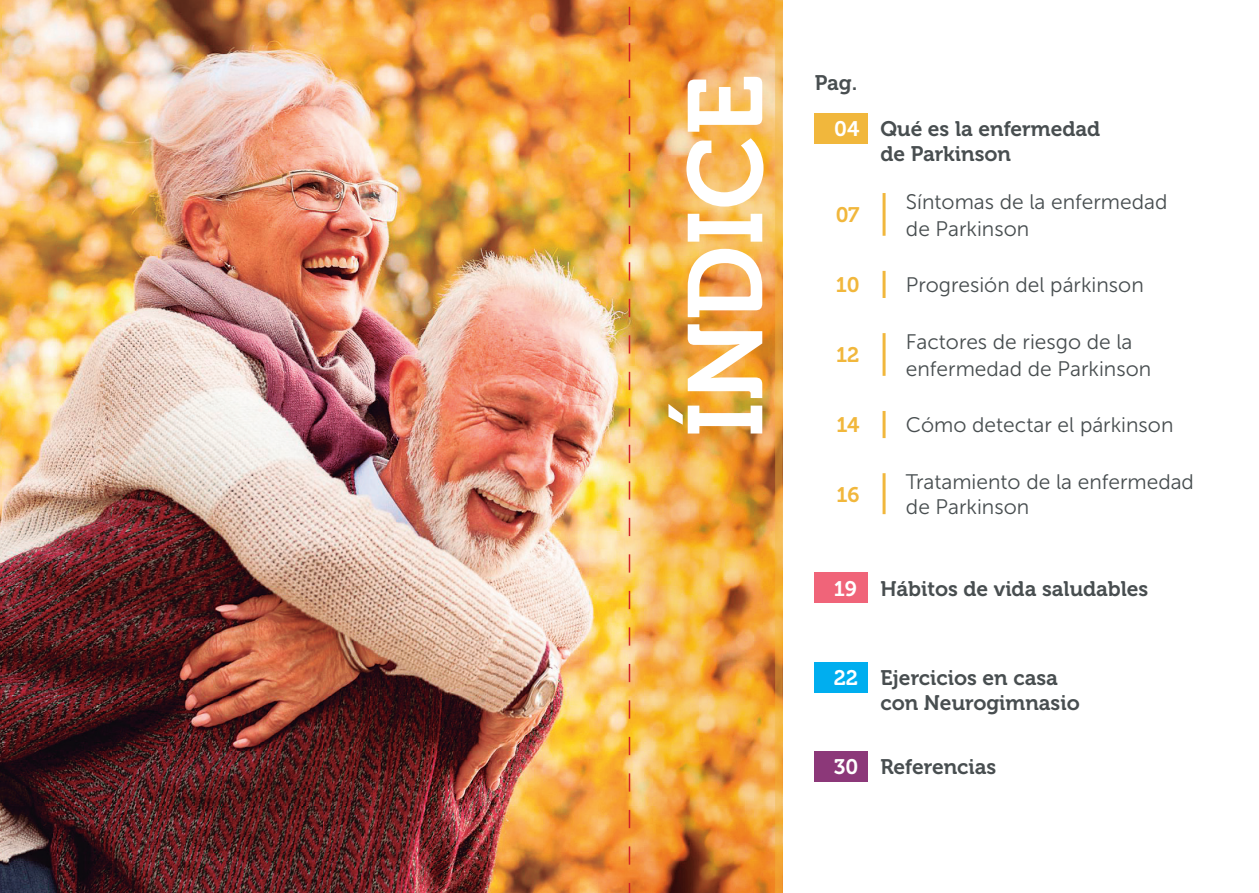
<style>
.page{position:relative;width:1259px;height:893px;background:#fff}
.page>*{position:absolute;margin:0;border:0;box-sizing:border-box;transform-origin:0 0}
.t1{font:105px "Museo 700";color:#fff}
.t2{font:21px/27px "Museo Sans 300";color:#484e50}
.t3{font:21px/25.2px "Museo 700";color:#484e50}
.t4{font:21px "Museo 700";letter-spacing:-.015em;color:#f1b73c}
.t5{font:21px "Museo 700";color:#fff}
</style>
<div class="page">
<img style="left:0;top:0;width:456px;height:893px">
<img style="left:456px;top:0;width:319px;height:893px">
<div style="left:814px;top:113px;width:53px;height:31px;background:#f1b73c"></div>
<div style="left:814px;top:572px;width:53px;height:31px;background:#f06479"></div>
<div style="left:814px;top:662px;width:53px;height:30px;background:#00aeef"></div>
<div style="left:814px;top:751px;width:53px;height:31px;background:#8c3879"></div>
<hr style="left:882px;top:193px;width:3px;height:43px;background:#f1b73c">
<hr style="left:882px;top:271px;width:3px;height:27px;background:#f1b73c">
<hr style="left:882px;top:411px;width:3px;height:27px;background:#f1b73c">
<hr style="left:882px;top:333px;width:3px;height:43px;background:#f1b73c">
<hr style="left:882px;top:473px;width:3px;height:41px;background:#f1b73c">
<svg style="left:775px;top:0;width:7px;height:893px;background:#ecaa43"></svg>
<svg style="left:629px;top:0;width:1px;height:893px"></svg>
<p class="t1" style="left:667px;top:437px;width:364px;rotate:-90deg">ÍNDICE</p>
<p class="t3" style="left:815px;top:71px;width:44px">Pag.</p>
<p class="t5" style="left:834px;top:117px;width:27px">04</p>
<p class="t3" style="left:880px;top:116px;width:221px">Qué es la enfermedad de Parkinson</p>
<p class="t2" style="left:906px;top:188px;width:263px">Síntomas de la enfermedad de Parkinson</p>
<p class="t4" style="left:836px;top:203px;width:25px">07</p>
<p class="t4" style="left:836px;top:273px;width:25px">10</p>
<p class="t2" style="left:906px;top:272px;width:239px">Progresión del párkinson</p>
<p class="t2" style="left:906px;top:328px;width:247px">Factores de riesgo de la enfermedad de Parkinson</p>
<p class="t4" style="left:836px;top:343px;width:25px">12</p>
<p class="t4" style="left:836px;top:413px;width:25px">14</p>
<p class="t2" style="left:906px;top:412px;width:269px">Cómo detectar el párkinson</p>
<p class="t4" style="left:836px;top:483px;width:24px">16</p>
<p class="t2" style="left:906px;top:469px;width:289px;line-height:25.2px">Tratamiento de la enfermedad de Parkinson</p>
<p class="t5" style="left:833px;top:577px;width:24px">19</p>
<p class="t3" style="left:880px;top:576px;width:269px">Hábitos de vida saludables</p>
<p class="t5" style="left:833px;top:666px;width:26px">22</p>
<p class="t3" style="left:880px;top:665px;width:201px">Ejercicios en casa con Neurogimnasio</p>
<p class="t5" style="left:833px;top:755px;width:26px">30</p>
<p class="t3" style="left:880px;top:754px;width:117px">Referencias</p>
</div>
